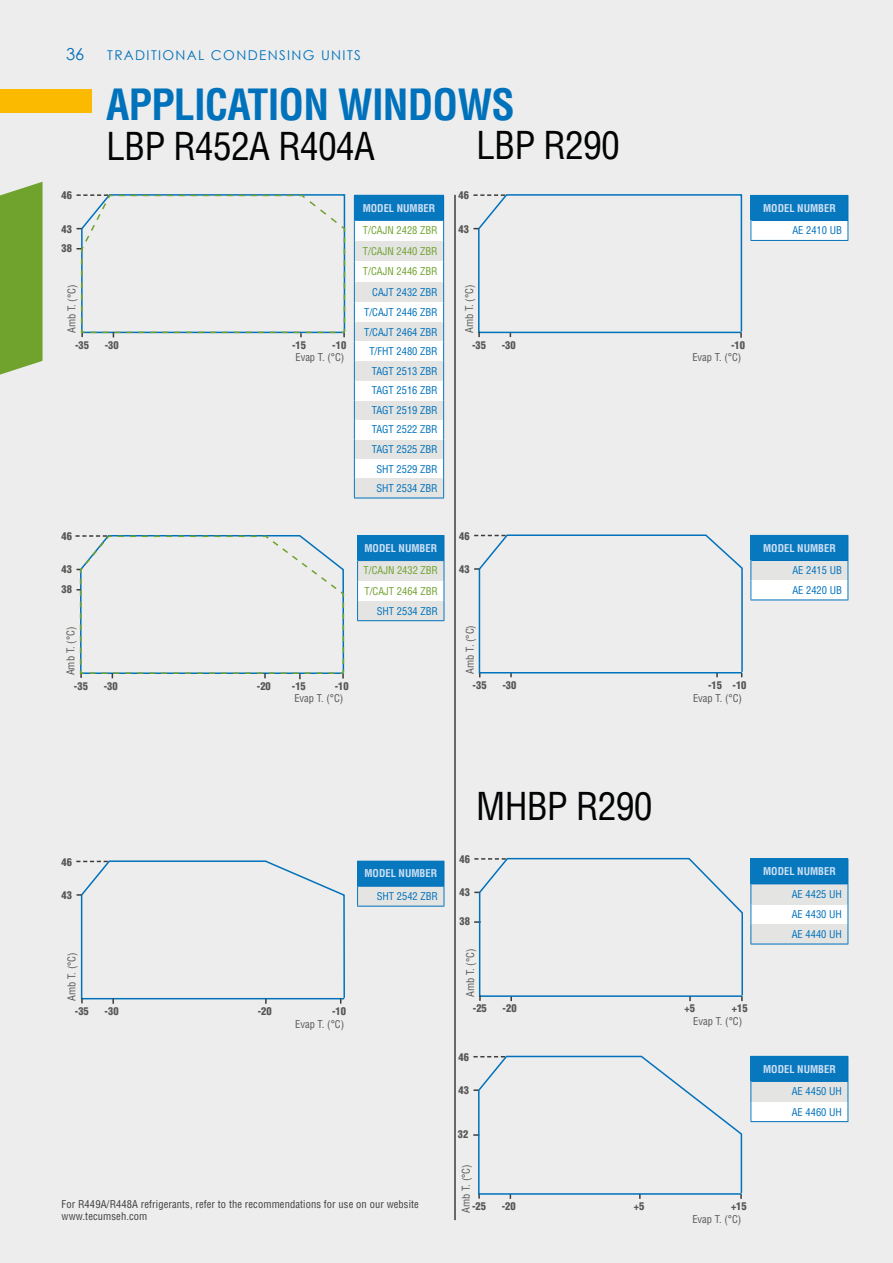
<style>
.page{position:relative;width:893px;height:1263px;background:#ededed}
.page>*{position:absolute;margin:0;border:0;box-sizing:border-box;transform-origin:0 0}
.t1{font:700 condensed 42px "Helvetica LT Std";letter-spacing:-.02em;color:#0072bb}
.t2{font:condensed 37.5px "Helvetica LT Std";letter-spacing:-.02em;color:#020304}
.t3{font:16.5px "Century Gothic";color:#0070ba}
.t4{font:13.5px "Century Gothic";letter-spacing:.1em;color:#0070ba}
.t5{font:condensed 10.5px/19.6px "Helvetica LT Std";color:#0071bb}
.t6{font:condensed 10.5px "Helvetica LT Std";color:#575756}
.t7{font:900 condensed 10.5px "Helvetica LT Std";color:#575756}
.t8{font:condensed 10.5px/12.6px "Helvetica LT Std";letter-spacing:.01em;color:#3d3d3c}
.t9{font:700 condensed 10.5px "Helvetica LT Std";color:#cfe1f5}
.t10{font:condensed 10.5px/20.4px "Helvetica LT Std";color:#70a22e;text-align:justify}
</style>
<div class="page">
<svg style="left:0;top:112px;width:65px;height:263px"></svg>
<div style="left:0;top:89px;width:91px;height:23px;background:#fbba00"></div>
<hr style="left:354px;top:195px;width:90px;height:1px;background:#0878be">
<svg style="left:354px;top:196px;width:90px;height:302px"></svg>
<hr style="left:354px;top:498px;width:90px;height:1px;background:#0071bb">
<div style="left:358px;top:535px;width:86px;height:26px;background:#0878be"></div>
<div style="left:358px;top:561px;width:86px;height:20px;background:#e4e4e3"></div>
<div style="left:358px;top:581px;width:86px;height:20px;background:#fff"></div>
<div style="left:358px;top:601px;width:86px;height:20px;background:#e4e4e3"></div>
<hr style="left:357px;top:535px;width:87px;height:1px;background:#0878be">
<svg style="left:357px;top:536px;width:1px;height:84px"></svg>
<svg style="left:444px;top:536px;width:1px;height:84px"></svg>
<hr style="left:358px;top:560px;width:86px;height:1px;background:#0071bb">
<hr style="left:357px;top:620px;width:87px;height:1px;background:#0071bb">
<div style="left:358px;top:861px;width:86px;height:25px;background:#0878be"></div>
<div style="left:358px;top:886px;width:86px;height:20px;background:#e4e4e3"></div>
<svg style="left:357px;top:861px;width:1px;height:45px"></svg>
<svg style="left:444px;top:861px;width:1px;height:45px"></svg>
<hr style="left:358px;top:886px;width:86px;height:1px;background:#0071bb">
<hr style="left:357px;top:906px;width:87px;height:1px;background:#0071bb">
<svg style="left:77px;top:194px;width:269px;height:143px"></svg>
<svg style="left:75px;top:535px;width:270px;height:144px"></svg>
<svg style="left:76px;top:860px;width:269px;height:144px"></svg>
<hr style="left:454px;top:195px;width:2px;height:1025px;background:#3d3d3c">
<div style="left:751px;top:195px;width:97px;height:25px;background:#0878be"></div>
<div style="left:751px;top:220px;width:97px;height:20px;background:#fff"></div>
<hr style="left:750px;top:195px;width:98px;height:1px;background:#0878be">
<svg style="left:750px;top:196px;width:1px;height:44px"></svg>
<svg style="left:848px;top:196px;width:1px;height:44px"></svg>
<hr style="left:751px;top:220px;width:97px;height:1px;background:#0072bc">
<hr style="left:750px;top:240px;width:98px;height:1px;background:#0071bb">
<div style="left:751px;top:535px;width:97px;height:25px;background:#0878be"></div>
<div style="left:751px;top:560px;width:97px;height:20px;background:#e4e4e3"></div>
<div style="left:751px;top:580px;width:97px;height:20px;background:#fff"></div>
<hr style="left:750px;top:535px;width:98px;height:1px;background:#0878be">
<svg style="left:750px;top:536px;width:1px;height:64px"></svg>
<svg style="left:848px;top:536px;width:1px;height:64px"></svg>
<hr style="left:751px;top:560px;width:97px;height:1px;background:#0072bc">
<hr style="left:750px;top:600px;width:98px;height:1px;background:#0071bb">
<div style="left:751px;top:859px;width:97px;height:25px;background:#0878be"></div>
<div style="left:751px;top:884px;width:97px;height:20px;background:#e4e4e3"></div>
<div style="left:751px;top:904px;width:97px;height:20px;background:#fff"></div>
<div style="left:751px;top:924px;width:97px;height:20px;background:#e4e4e3"></div>
<hr style="left:750px;top:858px;width:98px;height:1px;background:#0878be">
<svg style="left:750px;top:859px;width:1px;height:85px"></svg>
<svg style="left:848px;top:859px;width:1px;height:85px"></svg>
<hr style="left:751px;top:883px;width:97px;height:1px;background:#0071bb">
<hr style="left:750px;top:944px;width:98px;height:1px;background:#0071bb">
<div style="left:751px;top:1056px;width:97px;height:25px;background:#0878be"></div>
<div style="left:751px;top:1081px;width:97px;height:21px;background:#e4e4e3"></div>
<div style="left:751px;top:1102px;width:97px;height:19px;background:#fff"></div>
<hr style="left:750px;top:1056px;width:98px;height:1px;background:#0878be">
<svg style="left:750px;top:1057px;width:1px;height:64px"></svg>
<svg style="left:848px;top:1057px;width:1px;height:64px"></svg>
<hr style="left:751px;top:1081px;width:97px;height:1px;background:#0072bc">
<hr style="left:750px;top:1121px;width:98px;height:1px;background:#0071bb">
<svg style="left:473px;top:194px;width:270px;height:144px"></svg>
<svg style="left:474px;top:534px;width:269px;height:143px"></svg>
<svg style="left:474px;top:857px;width:269px;height:144px"></svg>
<svg style="left:473px;top:1055px;width:270px;height:144px"></svg>
<h3 class="t3" style="left:66px;top:43px;width:20px">36</h3>
<p class="t4" style="left:107px;top:46px;width:255px">TRADITIONAL CONDENSING UNITS</p>
<h1 class="t1" style="left:106px;top:78px;width:410px">APPLICATION WINDOWS</h1>
<h2 class="t2" style="left:106px;top:123px;width:270px">LBP R452A R404A</h2>
<h2 class="t2" style="left:476px;top:122px;width:145px">LBP R290</h2>
<p class="t7" style="left:62px;top:189px;width:12px">46</p>
<p class="t7" style="left:62px;top:222px;width:12px">43</p>
<p class="t7" style="left:62px;top:241px;width:12px">38</p>
<p class="t6" style="left:65px;top:333px;width:50px;rotate:-90deg">Amb T. (°C)</p>
<p class="t7" style="left:75px;top:338px;width:15px">-35</p>
<p class="t7" style="left:105px;top:338px;width:15px">-30</p>
<p class="t7" style="left:292px;top:338px;width:15px">-15</p>
<p class="t7" style="left:332px;top:338px;width:15px">-10</p>
<p class="t6" style="left:295px;top:351px;width:51px">Evap T. (°C)</p>
<p class="t9" style="left:363px;top:201px;width:74px">MODEL NUMBER</p>
<p class="t10" style="left:363px;top:220px;width:76px">T/CAJN 2428 ZBR T/CAJN 2440 ZBR T/CAJN 2446 ZBR</p>
<p class="t5" style="left:364px;top:282px;width:75px;text-align:right">CAJT 2432 ZBR<br>T/CAJT 2446 ZBR<br>T/CAJT 2464 ZBR<br>T/FHT 2480 ZBR<br>TAGT 2513 ZBR<br>TAGT 2516 ZBR<br>TAGT 2519 ZBR<br>TAGT 2522 ZBR<br>TAGT 2525 ZBR<br>SHT 2529 ZBR<br>SHT 2534 ZBR</p>
<p class="t7" style="left:459px;top:189px;width:12px">46</p>
<p class="t7" style="left:459px;top:222px;width:12px">43</p>
<p class="t6" style="left:463px;top:333px;width:50px;rotate:-90deg">Amb T. (°C)</p>
<p class="t7" style="left:472px;top:338px;width:15px">-35</p>
<p class="t7" style="left:502px;top:338px;width:15px">-30</p>
<p class="t7" style="left:731px;top:338px;width:15px">-10</p>
<p class="t6" style="left:692px;top:351px;width:51px">Evap T. (°C)</p>
<p class="t7" style="left:62px;top:530px;width:12px">46</p>
<p class="t7" style="left:62px;top:563px;width:12px">43</p>
<p class="t7" style="left:62px;top:582px;width:12px">38</p>
<p class="t9" style="left:364px;top:541px;width:74px">MODEL NUMBER</p>
<p class="t10" style="left:364px;top:560px;width:76px">T/CAJN 2432 ZBR<br>T/CAJT 2464 ZBR</p>
<p class="t5" style="left:377px;top:601px;width:63px">SHT 2534 ZBR</p>
<p class="t7" style="left:459px;top:529px;width:12px">46</p>
<p class="t7" style="left:459px;top:562px;width:12px">43</p>
<p class="t6" style="left:64px;top:675px;width:50px;rotate:-90deg">Amb T. (°C)</p>
<p class="t6" style="left:463px;top:674px;width:50px;rotate:-90deg">Amb T. (°C)</p>
<p class="t7" style="left:74px;top:679px;width:15px">-35</p>
<p class="t7" style="left:104px;top:679px;width:15px">-30</p>
<p class="t7" style="left:257px;top:679px;width:15px">-20</p>
<p class="t7" style="left:292px;top:679px;width:15px">-15</p>
<p class="t7" style="left:335px;top:679px;width:15px">-10</p>
<p class="t7" style="left:473px;top:678px;width:15px">-35</p>
<p class="t7" style="left:502px;top:678px;width:15px">-30</p>
<p class="t7" style="left:708px;top:678px;width:40px">-15 -10</p>
<p class="t6" style="left:294px;top:692px;width:51px">Evap T. (°C)</p>
<p class="t6" style="left:693px;top:691px;width:51px">Evap T. (°C)</p>
<p class="t9" style="left:763px;top:201px;width:74px">MODEL NUMBER</p>
<p class="t5" style="left:792px;top:221px;width:51px">AE 2410 UB</p>
<p class="t9" style="left:763px;top:541px;width:74px">MODEL NUMBER</p>
<p class="t5" style="left:792px;top:561px;width:51px">AE 2415 UB<br>AE 2420 UB</p>
<h2 class="t2" style="left:476px;top:782px;width:178px">MHBP R290</h2>
<p class="t7" style="left:61px;top:855px;width:12px">46</p>
<p class="t7" style="left:61px;top:888px;width:12px">43</p>
<p class="t9" style="left:364px;top:867px;width:74px">MODEL NUMBER</p>
<p class="t5" style="left:377px;top:886px;width:63px">SHT 2542 ZBR</p>
<p class="t7" style="left:459px;top:852px;width:12px">46</p>
<p class="t7" style="left:459px;top:886px;width:12px">43</p>
<p class="t7" style="left:459px;top:914px;width:12px">38</p>
<p class="t9" style="left:763px;top:865px;width:74px">MODEL NUMBER</p>
<p class="t5" style="left:792px;top:884px;width:52px;line-height:20.2px;text-align:justify">AE 4425 UH AE 4430 UH AE 4440 UH</p>
<p class="t6" style="left:65px;top:1001px;width:50px;rotate:-90deg">Amb T. (°C)</p>
<p class="t6" style="left:464px;top:997px;width:50px;rotate:-90deg">Amb T. (°C)</p>
<p class="t7" style="left:75px;top:1004px;width:15px">-35</p>
<p class="t7" style="left:105px;top:1004px;width:15px">-30</p>
<p class="t7" style="left:258px;top:1004px;width:15px">-20</p>
<p class="t7" style="left:332px;top:1004px;width:15px">-10</p>
<p class="t6" style="left:295px;top:1017px;width:51px">Evap T. (°C)</p>
<p class="t7" style="left:473px;top:1002px;width:15px">-25</p>
<p class="t7" style="left:503px;top:1002px;width:15px">-20</p>
<p class="t7" style="left:685px;top:1002px;width:12px">+5</p>
<p class="t7" style="left:732px;top:1002px;width:17px">+15</p>
<p class="t6" style="left:693px;top:1015px;width:51px">Evap T. (°C)</p>
<p class="t7" style="left:459px;top:1050px;width:12px">46</p>
<p class="t7" style="left:459px;top:1083px;width:12px">43</p>
<p class="t9" style="left:763px;top:1062px;width:74px">MODEL NUMBER</p>
<p class="t5" style="left:792px;top:1081px;width:52px;line-height:20.4px">AE 4450 UH<br>AE 4460 UH</p>
<p class="t7" style="left:458px;top:1127px;width:12px">32</p>
<p class="t8" style="left:62px;top:1197px;width:359px">For R449A/R448A refrigerants, refer to the recommendations for use on our website www.tecumseh.com</p>
<p class="t6" style="left:460px;top:1213px;width:50px;rotate:-90deg">Amb T. (°C)</p>
<p class="t7" style="left:472px;top:1200px;width:15px">-25</p>
<p class="t7" style="left:502px;top:1200px;width:15px">-20</p>
<p class="t7" style="left:634px;top:1200px;width:12px">+5</p>
<p class="t7" style="left:731px;top:1200px;width:17px">+15</p>
<p class="t6" style="left:692px;top:1212px;width:51px">Evap T. (°C)</p>
</div>
